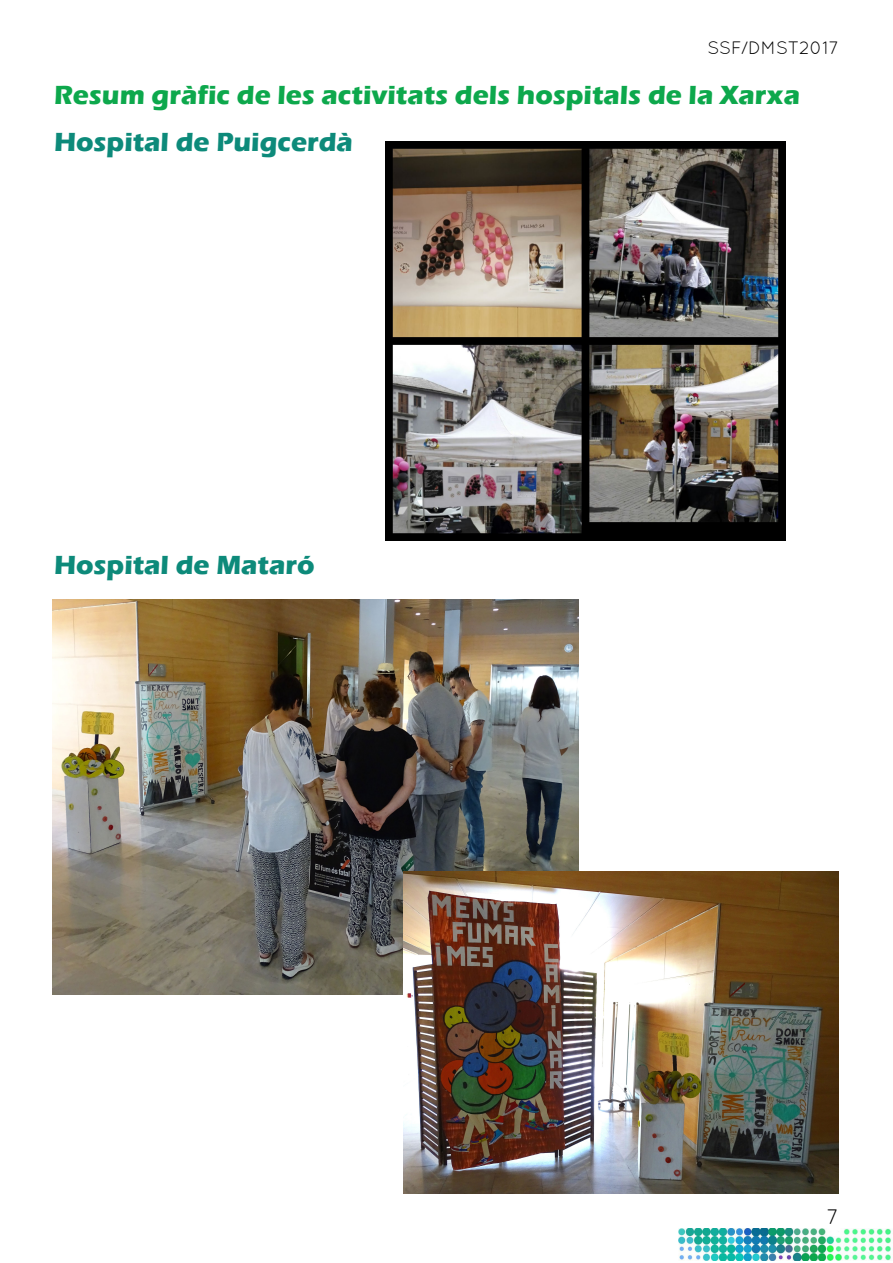
<style>
.page{position:relative;width:893px;height:1263px;background:#fff}
.page>*{position:absolute;margin:0;border:0;box-sizing:border-box;transform-origin:0 0}
.t1{font:700 27px "Eras ITC";color:#0da84c}
.t2{font:700 27px "Eras ITC";color:#0d8a7a}
.t3{font:21px "Quicksand";color:#000}
.t4{font:18px "Quicksand";letter-spacing:-.005em;color:#000}
</style>
<div class="page">
<img style="left:678px;top:1229px;width:215px;height:32px">
<img style="left:386px;top:141px;width:400px;height:400px">
<img style="left:53px;top:600px;width:525px;height:394px">
<img style="left:404px;top:872px;width:435px;height:322px">
<p class="t4" style="left:707px;top:37px;width:133px">SSF/DMST2017</p>
<p class="t1" style="left:54px;top:79px;width:747px">Resum gràfic de les activitats dels hospitals de la Xarxa</p>
<p class="t2" style="left:54px;top:126px;width:300px">Hospital de Puigcerdà</p>
<p class="t2" style="left:54px;top:550px;width:262px">Hospital de Mataró</p>
<p class="t3" style="left:827px;top:1204px;width:14px">7</p>
</div>
